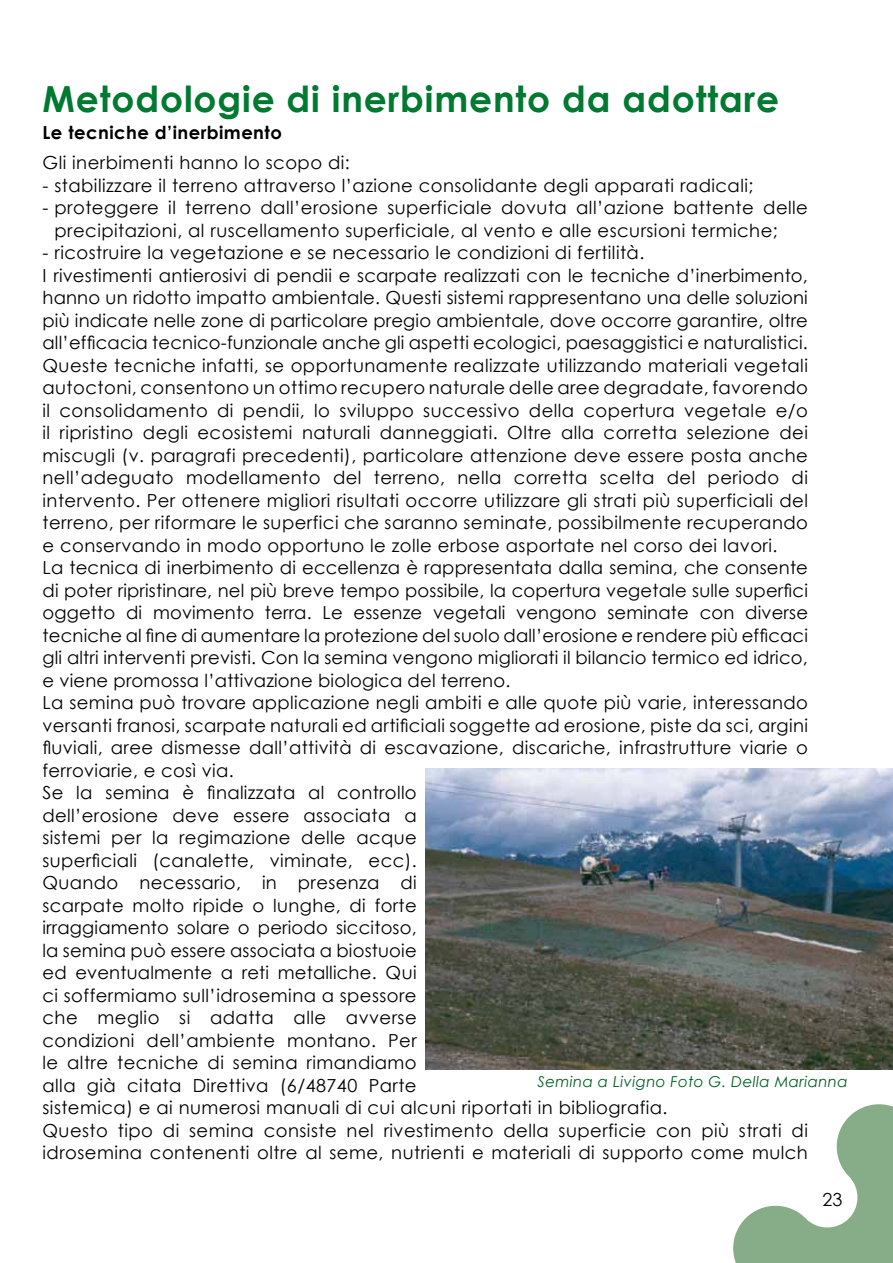
<style>
.page{position:relative;width:893px;height:1263px;background:#fff}
.page>*{position:absolute;margin:0;border:0;box-sizing:border-box;transform-origin:0 0}
.t1{font:700 36px "Century Gothic";letter-spacing:.025em;color:#007931}
.t2{font:18px/22.5px "Century Gothic";letter-spacing:.025em;color:#000}
.t3{font:700 18px "Century Gothic";letter-spacing:.025em;color:#000}
.t4{font:italic 15px "Century Gothic";letter-spacing:.025em;color:#005f23}
</style>
<div class="page">
<svg style="left:733px;top:1104px;width:160px;height:159px"></svg>
<img style="left:425px;top:768px;width:468px;height:301px">
<h1 class="t1" style="left:43px;top:72px;width:738px">Metodologie di inerbimento da adottare</h1>
<p class="t3" style="left:43px;top:119px;width:241px">Le tecniche d’inerbimento</p>
<p class="t2" style="left:43px;top:151px;width:309px">Gli inerbimenti hanno lo scopo di:</p>
<p class="t2" style="left:43px;top:174px;width:712px">- stabilizzare il terreno attraverso l’azione consolidante degli apparati radicali;</p>
<p class="t2" style="left:55px;top:196px;width:755px;text-indent:-12px">- proteggere il terreno dall’erosione superficiale dovuta all’azione battente delle precipitazioni, al ruscellamento superficiale, al vento e alle escursioni termiche;</p>
<p class="t2" style="left:43px;top:241px;width:767px">- ricostruire la vegetazione e se necessario le condizioni di fertilità.<br>I rivestimenti antierosivi di pendii e scarpate realizzati con le tecniche d’inerbimento, hanno un ridotto impatto ambientale. Questi sistemi rappresentano una delle soluzioni più indicate nelle zone di particolare pregio ambientale, dove occorre garantire, oltre all’efficacia tecnico-funzionale anche gli aspetti ecologici, paesaggistici e naturalistici.<br>Queste tecniche infatti, se opportunamente realizzate utilizzando materiali vegetali autoctoni, consentono un ottimo recupero naturale delle aree degradate, favorendo il consolidamento di pendii, lo sviluppo successivo della copertura vegetale e/o il ripristino degli ecosistemi naturali danneggiati. Oltre alla corretta selezione dei miscugli (v. paragrafi precedenti), particolare attenzione deve essere posta anche nell’adeguato modellamento del terreno, nella corretta scelta del periodo di intervento. Per ottenere migliori risultati occorre utilizzare gli strati più superficiali del terreno, per riformare le superfici che saranno seminate, possibilmente recuperando e conservando in modo opportuno le zolle erbose asportate nel corso dei lavori.<br>La tecnica di inerbimento di eccellenza è rappresentata dalla semina, che consente di poter ripristinare, nel più breve tempo possibile, la copertura vegetale sulle superfici oggetto di movimento terra. Le essenze vegetali vengono seminate con diverse tecniche al fine di aumentare la protezione del suolo dall’erosione e rendere più efficaci gli altri interventi previsti. Con la semina vengono migliorati il bilancio termico ed idrico, e viene promossa l’attivazione biologica del terreno.<br>La semina può trovare applicazione negli ambiti e alle quote più varie, interessando versanti franosi, scarpate naturali ed artificiali soggette ad erosione, piste da sci, argini fluviali, aree dismesse dall’attività di escavazione, discariche, infrastrutture viarie o ferroviarie, e così via.<br>Se la semina è finalizzata al controllo<br>dell’erosione deve essere associata a<br>sistemi per la regimazione delle acque<br>superficiali (canalette, viminate, ecc).<br>Quando necessario, in presenza di<br>scarpate molto ripide o lunghe, di forte<br>irraggiamento solare o periodo siccitoso,<br>la semina può essere associata a biostuoie<br>ed eventualmente a reti metalliche. Qui<br>ci soffermiamo sull’idrosemina a spessore<br>che meglio si adatta alle avverse<br>condizioni dell’ambiente montano. Per<br>le altre tecniche di semina rimandiamo<br>alla già citata Direttiva (6/48740 Parte<br>sistemica) e ai numerosi manuali di cui alcuni riportati in bibliografia.<br>Questo tipo di semina consiste nel rivestimento della superficie con più strati di idrosemina contenenti oltre al seme, nutrienti e materiali di supporto come mulch</p>
<p class="t4" style="left:537px;top:1071px;width:312px">Semina a Livigno Foto G. Della Marianna</p>
<p class="t2" style="left:822px;top:1188px;width:21px">23</p>
</div>
